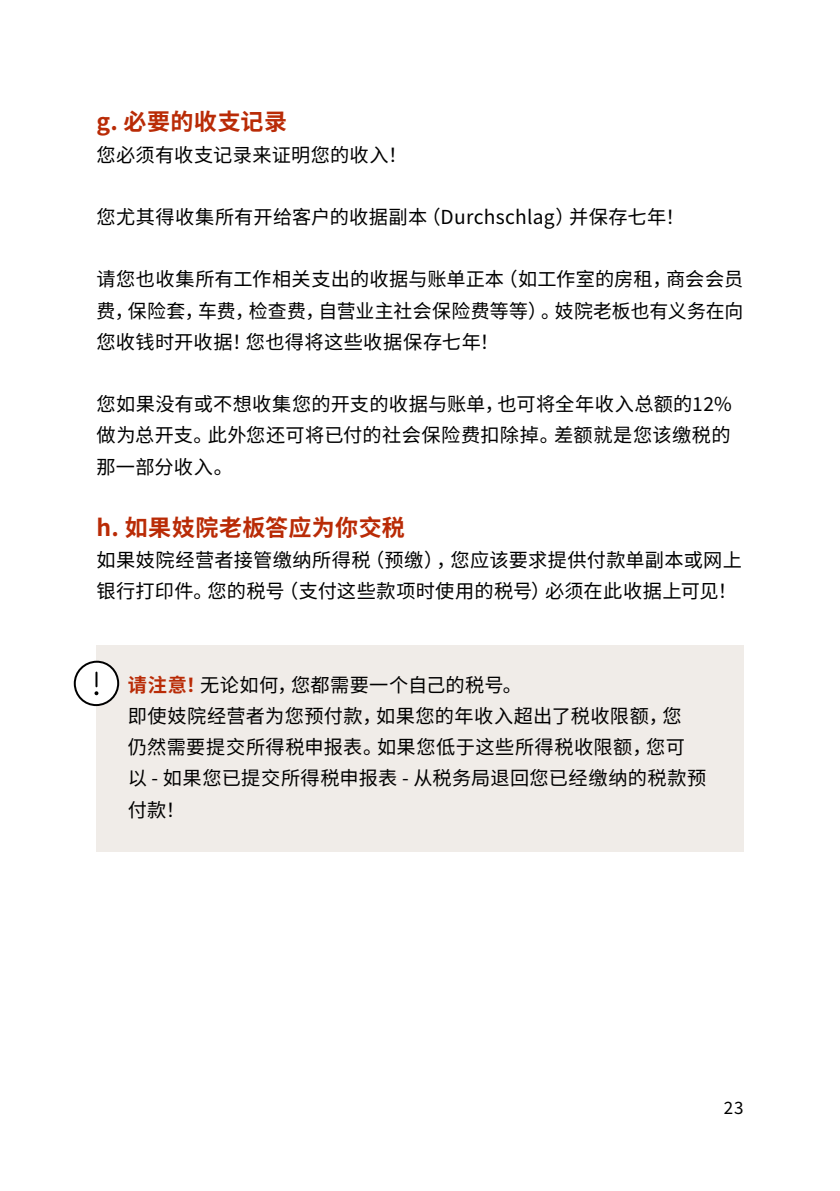
<style>
.page{position:relative;width:840px;height:1191px;background:#fff}
.page>*{position:absolute;margin:0;border:0;box-sizing:border-box;transform-origin:0 0}
.h3_ohne_Nummerierung{font:700 23px "Noto Sans SC";letter-spacing:.02em;color:#b92b06}
.p_Abstand_danach{font:19.2px/31.2px "Noto Sans SC";letter-spacing:.015em;color:#000;text-align:justify}
.Infobox_p_Infobox_ohne_h_rot{font:19.2px/31.2px "Noto Sans SC";letter-spacing:.02em;color:#000}
.t1{font:17px "Noto Sans SC";color:#000}
.s1{font-weight:700;color:#b92b06}
</style>
<div class="page">
<div style="left:96px;top:645px;width:647px;height:207px;background:#f0ece8"></div>
<svg style="left:73px;top:660px;width:47px;height:47px"></svg>
<h3 class="h3_ohne_Nummerierung" style="left:96px;top:109px;width:192px">g. 必要的收支记录</h3>
<p class="p_Abstand_danach" style="left:96px;top:139px;width:312px">您必须有收支记录来证明您的收入！</p>
<p class="p_Abstand_danach" style="left:96px;top:202px;width:589px">您尤其得收集所有开给客户的收据副本（Durchschlag）并保存七年！</p>
<p class="p_Abstand_danach" style="left:96px;top:264px;width:648px">请您也收集所有工作相关支出的收据与账单正本（如工作室的房租，商会会员费，保险套，车费，检查费，自营业主社会保险费等等）。妓院老板也有义务在向您收钱时开收据！您也得将这些收据保存七年！</p>
<p class="p_Abstand_danach" style="left:96px;top:389px;width:636px">您如果没有或不想收集您的开支的收据与账单，也可将全年收入总额的12%做为总开支。此外您还可将已付的社会保险费扣除掉。差额就是您该缴税的那一部分收入。</p>
<h3 class="h3_ohne_Nummerierung" style="left:96px;top:514px;width:310px">h. 如果妓院老板答应为你交税</h3>
<p class="p_Abstand_danach" style="left:96px;top:545px;width:646px">如果妓院经营者接管缴纳所得税（预缴），您应该要求提供付款单副本或网上银行打印件。您的税号（支付这些款项时使用的税号）必须在此收据上可见！</p>
<p class="Infobox_p_Infobox_ohne_h_rot" style="left:128px;top:669px;width:580px"><span class="s1">请注意！</span>无论如何，您都需要一个自己的税号。<br>即使妓院经营者为您预付款，如果您的年收入超出了税收限额，您<br>仍然需要提交所得税申报表。如果您低于这些所得税收限额，您可以 - 如果您已提交所得税申报表 - 从税务局退回您已经缴纳的税款预付款！</p>
<p class="t1" style="left:723px;top:1098px;width:21px">23</p>
</div>
